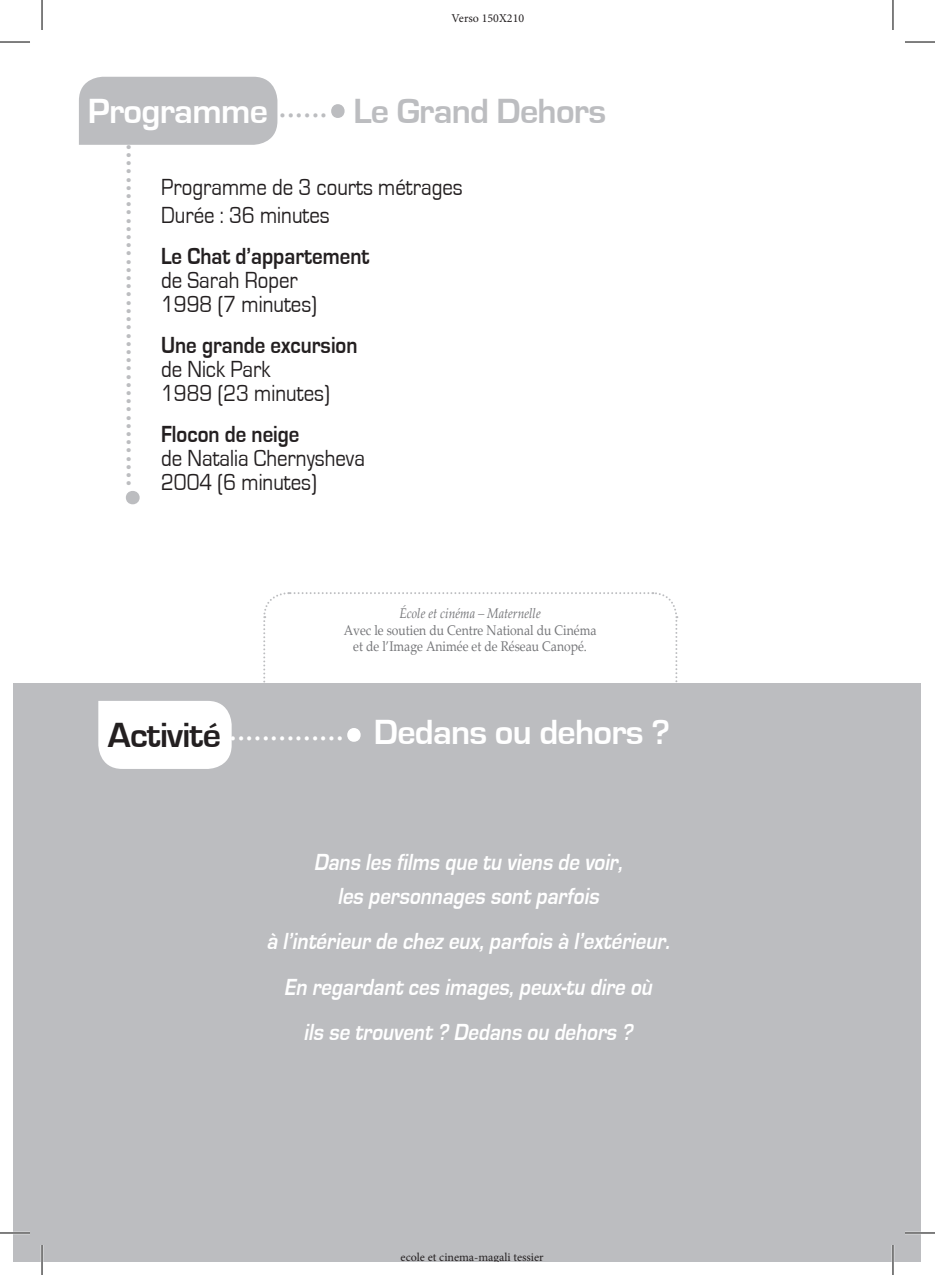
<style>
.page{position:relative;width:935px;height:1275px;background:#fff}
.page>*{position:absolute;margin:0;border:0;box-sizing:border-box;transform-origin:0 0}
.t1{font:120px "Minion Pro";color:#bcbdc0}
.t2{font:36px "Minion Pro";color:#bcbdc0}
.t3{font:700 36px "Eurostile";letter-spacing:-.02em;color:#fff}
.t4{font:36px "Minion Pro";color:#fff}
.t5{font:700 36px "Eurostile";letter-spacing:-.02em;color:#bcbdc0}
.t6{font:700 36px "Eurostile";letter-spacing:-.02em;color:#231f20}
.t7{font:italic 700 24px/45.4px "Eurostile";color:#fff;text-align:center;scale:.87 1}
.t8{font:24px/24px "Eurostile";color:#231f20;scale:.87 1}
.t9{font:700 24px "Eurostile";color:#231f20;scale:.87 1}
.t10{font:14px/16.8px "Palatino Linotype";color:#757679;text-align:center;scale:.87 1}
.t11{font:italic 14px "Palatino Linotype";color:#757679;scale:.87 1}
.t12{font:12px "Minion Pro";color:#231f20}
</style>
<div class="page">
<div style="left:14px;top:683px;width:907px;height:578px;background:#bcbdc0"></div>
<div style="left:79px;top:77px;width:198px;height:68px;background:#bcbdc0"></div>
<div style="left:98px;top:701px;width:134px;height:68px;background:#fff"></div>
<svg style="left:263px;top:592px;width:415px;height:91px"></svg>
<hr style="left:0;top:1231px;width:30px;height:3px;background:#fff">
<hr style="left:904px;top:1231px;width:30px;height:3px;background:#fff">
<hr style="left:41px;top:1245px;width:2px;height:30px;background:#fff">
<hr style="left:891px;top:1245px;width:3px;height:30px;background:#fff">
<hr style="left:0;top:42px;width:30px;height:1px;background:#000">
<hr style="left:904px;top:42px;width:30px;height:1px;background:#000">
<hr style="left:0;top:1232px;width:30px;height:1px;background:#000">
<hr style="left:904px;top:1232px;width:30px;height:1px;background:#000">
<hr style="left:42px;top:0;width:1px;height:30px;background:#000">
<hr style="left:42px;top:1245px;width:1px;height:30px;background:#000">
<hr style="left:892px;top:0;width:1px;height:30px;background:#000">
<hr style="left:892px;top:1245px;width:1px;height:30px;background:#000">
<p class="t12" style="left:451px;top:14px;width:74px">Verso 150X210</p>
<h2 class="t3" style="left:88px;top:99px;width:182px">Programme</h2>
<h2 class="t2" style="left:163px;top:91px;width:166px">....................</h2>
<h2 class="t5" style="left:353px;top:98px;width:254px">Le Grand Dehors</h2>
<h2 class="t2" style="left:153px;top:143px;width:346px;rotate:90deg">..........................................</h2>
<h1 class="t1" style="left:213px;top:484px;width:29px;rotate:90deg">.</h1>
<p class="t8" style="left:161px;top:176px;width:348px;line-height:28px">Programme de 3 courts métrages<br>Durée : 36 minutes</p>
<p class="t9" style="left:161px;top:248px;width:241px">Le Chat d’appartement</p>
<p class="t8" style="left:161px;top:271px;width:181px">de Sarah Roper<br>1998 (7 minutes)</p>
<p class="t9" style="left:161px;top:337px;width:227px">Une grande excursion</p>
<p class="t8" style="left:161px;top:360px;width:195px">de Nick Park<br>1989 (23 minutes)</p>
<p class="t9" style="left:161px;top:426px;width:160px">Flocon de neige</p>
<p class="t8" style="left:161px;top:449px;width:236px">de Natalia Chernysheva<br>2004 (6 minutes)</p>
<p class="t11" style="left:399px;top:603px;width:164px">École et cinéma – Maternelle</p>
<p class="t10" style="left:343px;top:621px;width:292px">Avec le soutien du Centre National du Cinéma et de l’Image Animée et de Réseau Canopé.</p>
<h2 class="t6" style="left:108px;top:722px;width:115px">Activité</h2>
<h2 class="t4" style="left:180px;top:714px;width:166px">....................</h2>
<h2 class="t3" style="left:374px;top:719px;width:298px">Dedans ou dehors ?</h2>
<p class="t7" style="left:313px;top:847px;width:360px;line-height:34px">Dans les films que tu viens de voir, les personnages sont parfois</p>
<p class="t7" style="left:266px;top:921px;width:469px">à l’intérieur de chez eux, parfois à l’extérieur.<br>En regardant ces images, peux-tu dire où<br>ils se trouvent ? Dedans ou dehors ?</p>
<p class="t12" style="left:400px;top:1252px;width:144px">ecole et cinema-magali tessier</p>
</div>
